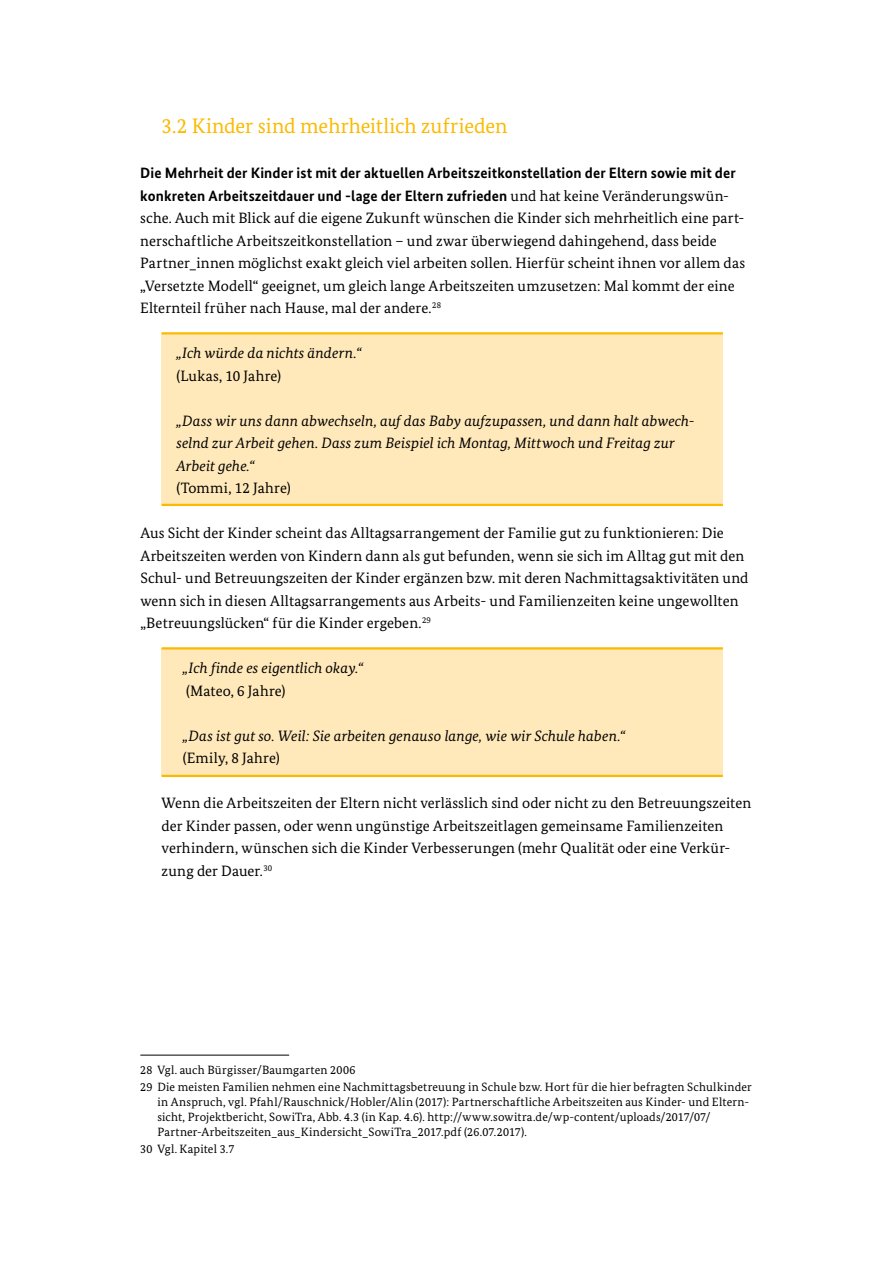
<style>
.page{position:relative;width:893px;height:1263px;background:#fff}
.page>*{position:absolute;margin:0;border:0;box-sizing:border-box;transform-origin:0 0}
._1_1_Head{font:21px "Bundes Serif";letter-spacing:-.005em;color:#fbba00}
.Fließtext{font:15px/22.5px "Bundes Serif";letter-spacing:.005em;color:#000}
.Zitate{font:italic 15px/22.5px "Bundes Serif";letter-spacing:.01em;color:#000}
.Zitate-2{font:15px "Bundes Serif";letter-spacing:.01em;color:#000}
.Fussnoten{font:12px/15px "Bundes Serif";letter-spacing:.015em;color:#000}
.s1{font-family:"Bundes Sans";font-weight:700}
.s2{font-style:normal}
</style>
<div class="page">
<div style="left:162px;top:333px;width:561px;height:172px;background:#ffe9ba"></div>
<hr style="left:162px;top:332px;width:561px;height:2px;background:#fbba00">
<hr style="left:162px;top:504px;width:561px;height:2px;background:#fbba00">
<div style="left:162px;top:648px;width:561px;height:128px;background:#ffe9ba"></div>
<hr style="left:162px;top:647px;width:561px;height:2px;background:#fbba00">
<hr style="left:162px;top:775px;width:561px;height:2px;background:#fbba00">
<hr style="left:140px;top:1055px;width:149px;height:1px;background:#000">
<h1 class="_1_1_Head" style="left:162px;top:113px;width:347px">3.2 Kinder sind mehrheitlich zufrieden</h1>
<p class="Fließtext" style="left:140px;top:162px;width:606px"><span class="s1">Die Mehrheit der Kinder ist mit der aktuellen Arbeitszeitkonstellation der Eltern sowie mit der konkreten Arbeitszeitdauer und -lage der Eltern zufrieden</span> und hat keine Veränderungswün&shy;sche. Auch mit Blick auf die eigene Zukunft wünschen die Kinder sich mehrheitlich eine part&shy;nerschaftliche Arbeitszeitkonstellation – und zwar überwiegend dahingehend, dass beide Partner_innen möglichst exakt gleich viel arbeiten sollen. Hierfür scheint ihnen vor allem das „Versetzte Modell“ geeignet, um gleich lange Arbeitszeiten umzusetzen: Mal kommt der eine Elternteil früher nach Hause, mal der andere.<sup>28</sup></p>
<p class="Zitate" style="left:176px;top:342px;width:187px">„Ich würde da nichts ändern.“</p>
<p class="Zitate-2" style="left:176px;top:366px;width:106px">(Lukas, 10 Jahre)</p>
<p class="Zitate" style="left:176px;top:409px;width:520px">„Dass wir uns dann abwechseln, auf das Baby aufzupassen, und dann halt abwech&shy;selnd zur Arbeit gehen. Dass zum Beispiel ich Montag, Mittwoch und Freitag zur Arbeit gehe.“<br><span class="s2">(Tommi, 12 Jahre)</span></p>
<p class="Fließtext" style="left:140px;top:522px;width:610px">Aus Sicht der Kinder scheint das Alltagsarrangement der Familie gut zu funktionieren: Die Arbeitszeiten werden von Kindern dann als gut befunden, wenn sie sich im Alltag gut mit den Schul- und Betreuungszeiten der Kinder ergänzen bzw. mit deren Nachmittagsaktivitäten und wenn sich in diesen Alltagsarrangements aus Arbeits- und Familienzeiten keine ungewollten „Betreuungslücken“ für die Kinder ergeben.<sup>29</sup></p>
<p class="Zitate" style="left:183px;top:657px;width:182px">„Ich finde es eigentlich okay.“</p>
<p class="Zitate-2" style="left:186px;top:681px;width:101px">(Mateo, 6 Jahre)</p>
<p class="Zitate" style="left:183px;top:724px;width:444px">„Das ist gut so. Weil: Sie arbeiten genauso lange, wie wir Schule haben.“</p>
<p class="Zitate-2" style="left:183px;top:749px;width:98px">(Emily, 8 Jahre)</p>
<p class="Fließtext" style="left:162px;top:792px;width:591px">Wenn die Arbeitszeiten der Eltern nicht verlässlich sind oder nicht zu den Betreuungszeiten der Kinder passen, oder wenn ungünstige Arbeitszeitlagen gemeinsame Familienzeiten verhindern, wünschen sich die Kinder Verbesserungen (mehr Qualität oder eine Verkür&shy;zung der Dauer.<sup>30</sup></p>
<p class="Fussnoten" style="left:140px;top:1062px;width:217px">28 Vgl. auch Bürgisser/Baumgarten 2006</p>
<p class="Fussnoten" style="left:157px;top:1079px;width:596px;text-indent:-17px">29 Die meisten Familien nehmen eine Nachmittagsbetreuung in Schule bzw. Hort für die hier befragten Schulkinder in Anspruch, vgl. Pfahl/Rauschnick/Hobler/Alin (2017): Partnerschaftliche Arbeitszeiten aus Kinder- und Eltern&shy;sicht, Projektbericht, SowiTra, Abb. 4.3 (in Kap. 4.6). http://www.sowitra.de/wp-content/uploads/2017/07/ Partner-Arbeitszeiten_aus_Kindersicht_SowiTra_2017.pdf (26.07.2017).</p>
<p class="Fussnoten" style="left:140px;top:1141px;width:96px">30 Vgl. Kapitel 3.7</p>
</div>
